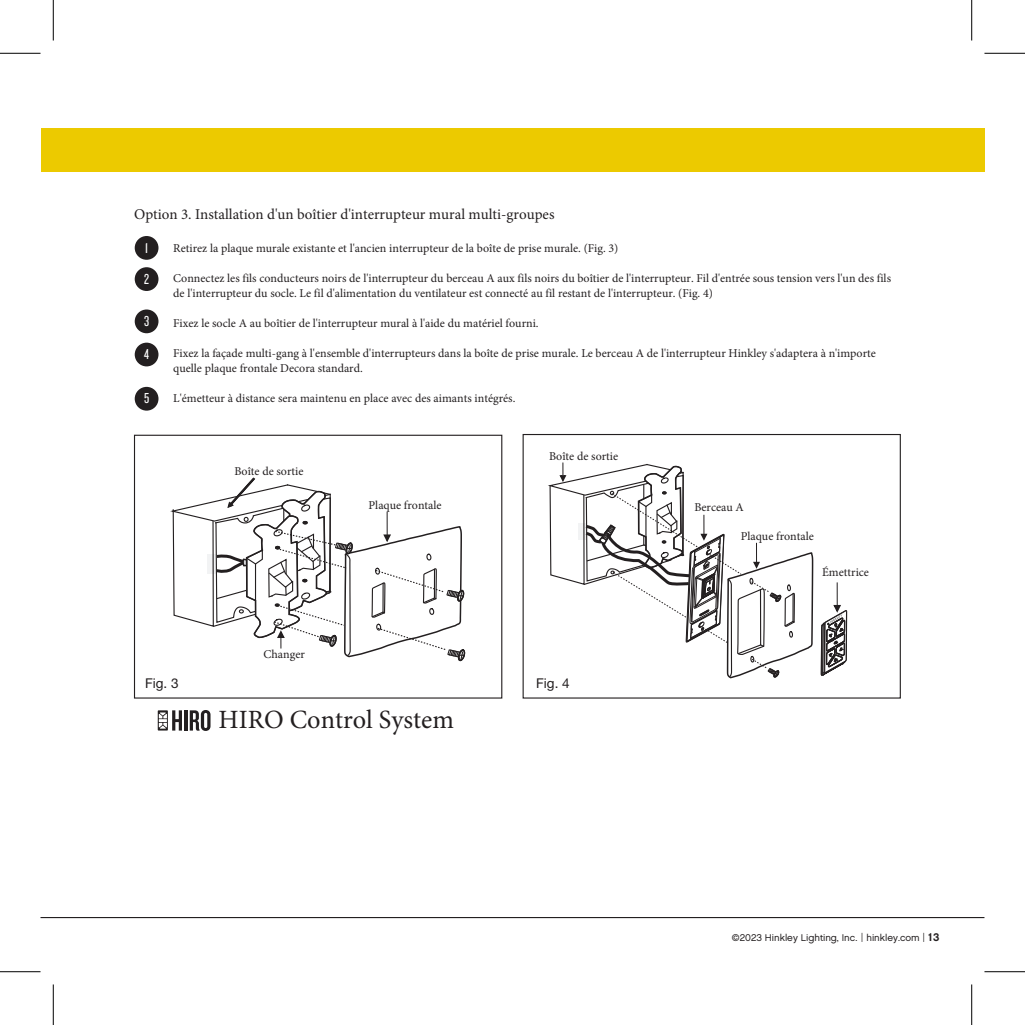
<style>
.page{position:relative;width:1025px;height:1025px;background:#fff}
.page>*{position:absolute;margin:0;border:0;box-sizing:border-box;transform-origin:0 0}
.t1{font:26.4px "Minion Pro";color:#231f20}
.t2{font:15px "Minion Pro";color:#231f20}
.t3{font:15px/31.7px "Knockout HTF28 Junior Featherwt";color:#fff}
.t4{font:13.5px "Helvetica Neue LT Pro";color:#231f20}
.t5{font:12px/15px "Minion Pro";color:#231f20}
.t6{font:9.75px "Chalet London Nineteen Sixty";color:#231f20}
.s1{font-family:"Archer Pro";font-weight:500}
.s2{font-family:"Chalet New York Nineteen Sixty";font-size:11.25px}
</style>
<div class="page">
<hr style="left:41px;top:917px;width:943px;height:1px;background:#231f20">
<div style="left:40px;top:128px;width:944px;height:44px;background:#ecca00"></div>
<hr style="left:0;top:53px;width:40px;height:1px;background:#000">
<hr style="left:984px;top:53px;width:41px;height:1px;background:#000">
<hr style="left:0;top:971px;width:40px;height:1px;background:#000">
<hr style="left:984px;top:971px;width:41px;height:1px;background:#000">
<hr style="left:53px;top:0;width:1px;height:41px;background:#000">
<hr style="left:53px;top:984px;width:1px;height:41px;background:#000">
<hr style="left:971px;top:0;width:1px;height:41px;background:#000">
<hr style="left:971px;top:984px;width:1px;height:41px;background:#000">
<div style="left:134px;top:434px;width:368px;height:264px;border:1px solid #231f20"></div>
<div style="left:135px;top:236px;width:23px;height:24px;background:#231f20;border-radius:50%"></div>
<div style="left:135px;top:267px;width:23px;height:24px;background:#231f20;border-radius:50%"></div>
<div style="left:135px;top:309px;width:23px;height:24px;background:#231f20;border-radius:50%"></div>
<div style="left:135px;top:342px;width:23px;height:24px;background:#231f20;border-radius:50%"></div>
<div style="left:135px;top:387px;width:23px;height:23px;background:#231f20;border-radius:50%"></div>
<svg style="left:343px;top:434px;width:120px;height:2px"></svg>
<svg style="left:170px;top:477px;width:296px;height:185px"></svg>
<svg style="left:545px;top:462px;width:269px;height:237px"></svg>
<hr style="left:184px;top:710px;width:3px;height:20px;background:#231f20">
<svg style="left:190px;top:710px;width:20px;height:21px"></svg>
<svg style="left:158px;top:710px;width:10px;height:20px"></svg>
<svg style="left:159px;top:710px;width:23px;height:20px"></svg>
<svg style="left:820px;top:582px;width:27px;height:117px"></svg>
<p class="t2" style="left:134px;top:204px;width:422px">Option 3. Installation d'un boîtier d'interrupteur mural multi-groupes</p>
<p class="t3" style="left:144px;top:232px;width:6px">1<br>2</p>
<p class="t3" style="left:144px;top:305px;width:7px">3</p>
<p class="t3" style="left:144px;top:339px;width:6px">4</p>
<p class="t3" style="left:144px;top:383px;width:7px">5</p>
<p class="t5" style="left:173px;top:241px;width:446px">Retirez la plaque murale existante et l'ancien interrupteur de la boîte de prise murale. (Fig. 3)</p>
<p class="t5" style="left:173px;top:271px;width:719px">Connectez les fils conducteurs noirs de l'interrupteur du berceau A aux fils noirs du boîtier de l'interrupteur. Fil d'entrée sous tension vers l'un des fils de l'interrupteur du socle. Le fil d'alimentation du ventilateur est connecté au fil restant de l'interrupteur. (Fig. 4)</p>
<p class="t5" style="left:173px;top:316px;width:367px">Fixez le socle A au boîtier de l'interrupteur mural à l'aide du matériel fourni.</p>
<p class="t5" style="left:173px;top:346px;width:704px">Fixez la façade multi-gang à l'ensemble d'interrupteurs dans la boîte de prise murale. Le berceau A de l'interrupteur Hinkley s'adaptera à n'importe quelle plaque frontale Decora standard.</p>
<p class="t5" style="left:173px;top:391px;width:344px">L'émetteur à distance sera maintenu en place avec des aimants intégrés.</p>
<p class="t5" style="left:234px;top:464px;width:70px">Boîte de sortie</p>
<p class="t5" style="left:368px;top:497px;width:75px">Plaque frontale</p>
<p class="t5" style="left:549px;top:448px;width:70px">Boîte de sortie</p>
<p class="t5" style="left:694px;top:500px;width:51px">Berceau A</p>
<p class="t5" style="left:740px;top:529px;width:75px">Plaque frontale</p>
<p class="t5" style="left:822px;top:564px;width:48px">Émettrice</p>
<p class="t5" style="left:263px;top:647px;width:43px">Changer</p>
<p class="t4" style="left:145px;top:675px;width:35px">Fig. 3</p>
<h1 class="t1" style="left:219px;top:701px;width:237px">HIRO Control System</h1>
<p class="t4" style="left:536px;top:674px;width:35px">Fig. 4</p>
<p class="t6" style="left:732px;top:931px;width:209px">©2023 Hinkley Lighting, Inc. <span class="s1">|</span> hinkley.com <span class="s1">|</span> <span class="s2">13</span></p>
</div>
